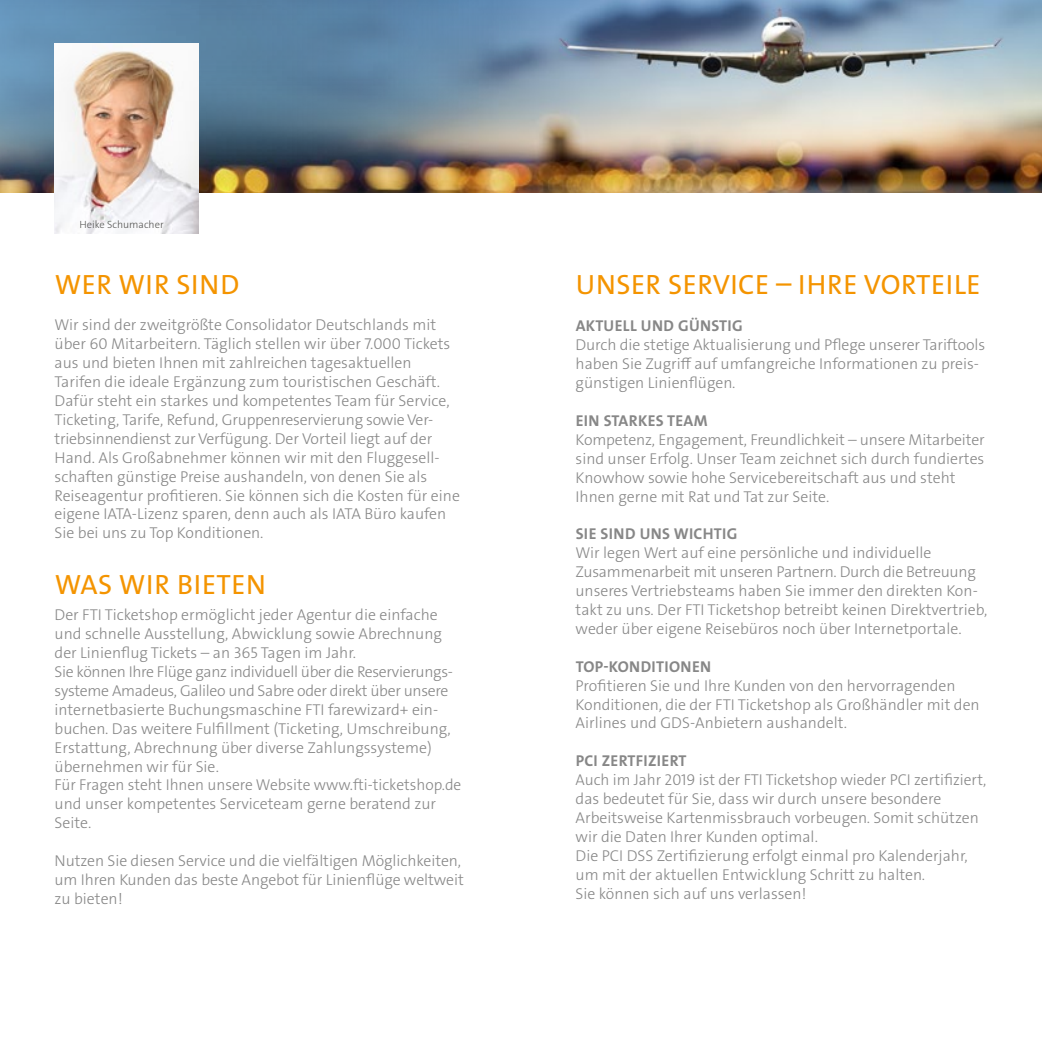
<style>
.page{position:relative;width:1042px;height:1042px;background:#fff}
.page>*{position:absolute;margin:0;border:0;box-sizing:border-box;transform-origin:0 0}
.t1{font:28px "The Sans Os F";letter-spacing:.02em;color:#f49400}
.t2{font:300 15.75px/18.9px "The Sans Os F";color:#878787}
.t3{font:700 15.75px "The Sans Os F";letter-spacing:.02em;color:#878787}
.t4{font:300 10.5px "The Sans Os F";color:#575756}
</style>
<div class="page">
<img style="left:0;top:0;width:1042px;height:193px">
<img style="left:0;top:0;width:529px;height:180px">
<img style="left:55px;top:43px;width:143px;height:190px">
<p class="t4" style="left:79px;top:217px;width:86px">Heike Schumacher</p>
<h1 class="t1" style="left:55px;top:266px;width:186px">WER WIR SIND</h1>
<p class="t2" style="left:55px;top:316px;width:407px">Wir sind der zweitgrößte Consolidator Deutschlands mit über 60 Mitarbeitern. Täglich stellen wir über 7.000 Tickets aus und bieten Ihnen mit zahlreichen tagesaktuellen Tarifen die ideale Ergänzung zum touristischen Geschäft.<br>Dafür steht ein starkes und kompetentes Team für Service, Ticketing, Tarife, Refund, Gruppenreservierung sowie Ver&shy;triebsinnendienst zur Verfügung. Der Vorteil liegt auf der Hand. Als Großabnehmer können wir mit den Fluggesell&shy;schaften günstige Preise aushandeln, von denen Sie als Reiseagentur profitieren. Sie können sich die Kosten für eine eigene IATA-Lizenz sparen, denn auch als IATA Büro kaufen Sie bei uns zu Top Konditionen.</p>
<h1 class="t1" style="left:55px;top:566px;width:213px">WAS WIR BIETEN</h1>
<p class="t2" style="left:55px;top:605px;width:408px">Der FTI Ticketshop ermöglicht jeder Agentur die einfache und schnelle Ausstellung, Abwicklung sowie Abrechnung der Linienflug Tickets – an 365 Tagen im Jahr.<br>Sie können Ihre Flüge ganz individuell über die Reservierungs&shy;systeme Amadeus, Galileo und Sabre oder direkt über unsere internetbasierte Buchungsmaschine FTI farewizard+ ein&shy;buchen. Das weitere Fulfillment (Ticketing, Umschreibung, Erstattung, Abrechnung über diverse Zahlungssysteme) übernehmen wir für Sie.<br>Für Fragen steht Ihnen unsere Website www.fti-ticketshop.de und unser kompetentes Serviceteam gerne beratend zur Seite.</p>
<p class="t2" style="left:55px;top:851px;width:411px">Nutzen Sie diesen Service und die vielfältigen Möglichkeiten, um Ihren Kunden das beste Angebot für Linienflüge weltweit zu bieten!</p>
<h1 class="t1" style="left:576px;top:266px;width:406px">UNSER SERVICE – IHRE VORTEILE</h1>
<p class="t3" style="left:576px;top:316px;width:169px">AKTUELL UND GÜNSTIG</p>
<p class="t2" style="left:575px;top:336px;width:411px">Durch die stetige Aktualisierung und Pflege unserer Tariftools haben Sie Zugriff auf umfangreiche Informationen zu preis&shy;günstigen Linienflügen.</p>
<p class="t3" style="left:576px;top:410px;width:133px">EIN STARKES TEAM</p>
<p class="t2" style="left:575px;top:430px;width:411px">Kompetenz, Engagement, Freundlichkeit – unsere Mitarbeiter sind unser Erfolg. Unser Team zeichnet sich durch fundiertes Knowhow sowie hohe Servicebereitschaft aus und steht Ihnen gerne mit Rat und Tat zur Seite.</p>
<p class="t3" style="left:576px;top:524px;width:163px">SIE SIND UNS WICHTIG</p>
<p class="t2" style="left:575px;top:544px;width:413px">Wir legen Wert auf eine persönliche und individuelle Zusammenarbeit mit unseren Partnern. Durch die Betreuung unseres Vertriebsteams haben Sie immer den direkten Kon&shy;takt zu uns. Der FTI Ticketshop betreibt keinen Direktvertrieb, weder über eigene Reisebüros noch über Internetportale.</p>
<p class="t3" style="left:576px;top:656px;width:137px">TOP-KONDITIONEN</p>
<p class="t2" style="left:575px;top:676px;width:406px">Profitieren Sie und Ihre Kunden von den hervorragenden<br>Konditionen, die der FTI Ticketshop als Großhändler mit den<br>Airlines und GDS-Anbietern aushandelt.</p>
<p class="t3" style="left:576px;top:751px;width:112px">PCI ZERTFIZIERT</p>
<p class="t2" style="left:575px;top:770px;width:412px">Auch im Jahr 2019 ist der FTI Ticketshop wieder PCI zertifiziert, das bedeutet für Sie, dass wir durch unsere besondere Arbeitsweise Kartenmissbrauch vorbeugen. Somit schützen wir die Daten Ihrer Kunden optimal.<br>Die PCI DSS Zertifizierung erfolgt einmal pro Kalenderjahr, um mit der aktuellen Entwicklung Schritt zu halten.<br>Sie können sich auf uns verlassen!</p>
</div>
